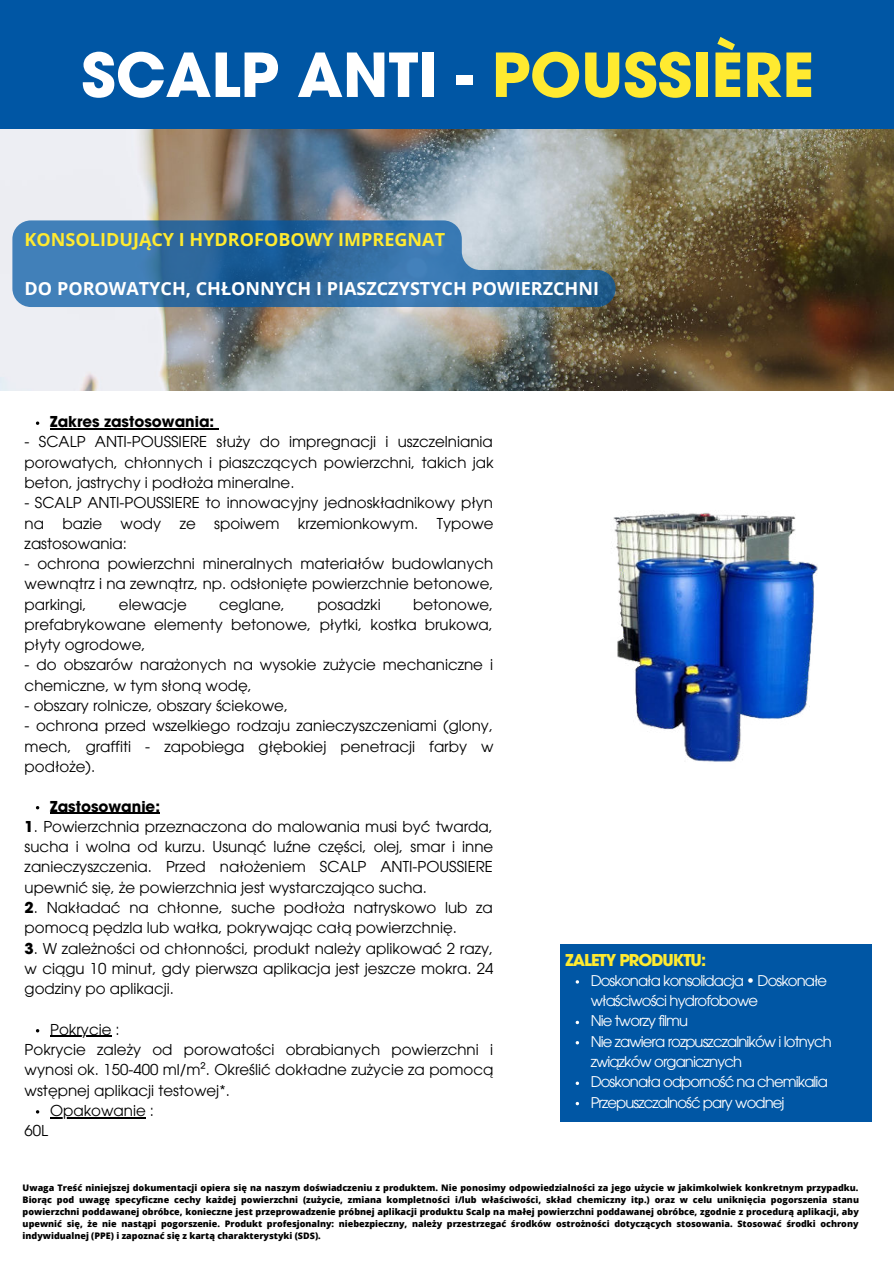
<style>
.page{position:relative;width:894px;height:1264px;background:#fff}
.page>*{position:absolute;margin:0;border:0;box-sizing:border-box;transform-origin:0 0}
.t1{font:700 60px "ITC Avant Garde Pro";color:#fff}
.t2{font:700 18px "Open Sans";color:#fff}
.t3{font:700 18px "Open Sans";color:#ffea30}
.t4{font:700 16.35px "ITC Avant Garde Pro";letter-spacing:-.06em;color:#ffea30}
.t5{font:15px/20.2px "ITC Avant Garde Pro";color:#000;text-align:justify}
.t6{font:700 15px "ITC Avant Garde Pro";color:#000}
.t7{font:14.85px/20.2px "ITC Avant Garde Pro";letter-spacing:-.06em;color:#fff}
.t8{font:800 9px/12px "Open Sans";color:#000;text-align:justify}
.s1{color:#ffea30}
.s2{font-weight:700}
</style>
<div class="page">
<div style="left:0;top:0;width:893px;height:206px;background:#0056a4"></div>
<img style="left:0;top:129px;width:893px;height:262px">
<img style="left:613px;top:512px;width:205px;height:250px">
<svg style="left:12px;top:220px;width:603px;height:87px;background:#457ba9"></svg>
<div style="left:560px;top:944px;width:312px;height:178px;background:#0056a4"></div>
<hr style="left:50px;top:812px;width:110px;height:2px;background:#000">
<hr style="left:50px;top:1035px;width:61px;height:1px;background:#000">
<hr style="left:50px;top:1116px;width:96px;height:2px;background:#000">
<svg style="left:36px;top:421px;width:3px;height:4px"></svg>
<hr style="left:50px;top:428px;width:164px;height:1px;background:#000">
<svg style="left:575px;top:1020px;width:4px;height:4px"></svg>
<svg style="left:575px;top:1101px;width:4px;height:4px"></svg>
<h1 class="t1" style="left:81px;top:35px;width:734px">SCALP ANTI - <span class="s1">POUSSIÈRE</span></h1>
<p class="t3" style="left:25px;top:226px;width:422px">KONSOLIDUJĄCY I HYDROFOBOWY IMPREGNAT</p>
<p class="t2" style="left:25px;top:276px;width:575px">DO POROWATYCH, CHŁONNYCH I PIASZCZYSTYCH POWIERZCHNI</p>
<p class="t6" style="left:50px;top:411px;width:166px">Zakres zastosowania:</p>
<p class="t5" style="left:25px;top:431px;width:470px">- SCALP ANTI-POUSSIERE służy do impregnacji i uszczelniania porowatych, chłonnych i piaszczących powierzchni, takich jak beton, jastrychy i podłoża mineralne.</p>
<p class="t5" style="left:25px;top:492px;width:470px">- SCALP ANTI-POUSSIERE to innowacyjny jednoskładnikowy płyn na bazie wody ze spoiwem krzemionkowym. Typowe zastosowania:</p>
<p class="t5" style="left:25px;top:553px;width:470px">- ochrona powierzchni mineralnych materiałów budowlanych wewnątrz i na zewnątrz, np. odsłonięte powierzchnie betonowe, parkingi,</p>
<p class="t5" style="left:25px;top:594px;width:470px;text-indent:388px">betonowe, prefabrykowane elementy betonowe, płytki, kostka brukowa, płyty ogrodowe,</p>
<p class="t5" style="left:25px;top:654px;width:469px">- do obszarów narażonych na wysokie zużycie mechaniczne i chemiczne, w tym słoną wodę,</p>
<p class="t5" style="left:25px;top:695px;width:265px">- obszary rolnicze, obszary ściekowe,</p>
<p class="t5" style="left:25px;top:715px;width:470px">- ochrona przed wszelkiego rodzaju zanieczyszczeniami (glony, mech, graffiti - zapobiega głębokiej penetracji farby w podłoże).</p>
<p class="t5" style="left:119px;top:594px;width:69px">elewacje</p>
<p class="t5" style="left:219px;top:594px;width:67px">ceglane,</p>
<p class="t5" style="left:317px;top:594px;width:65px">posadzki</p>
<p class="t6" style="left:50px;top:796px;width:111px">Zastosowanie:</p>
<p class="t5" style="left:25px;top:816px;width:470px"><span class="s2">1</span>. Powierzchnia przeznaczona do malowania musi być twarda, sucha i wolna od kurzu. Usunąć luźne części, olej, smar i inne zanieczyszczenia. Przed nałożeniem SCALP ANTI-POUSSIERE upewnić się, że powierzchnia jest wystarczająco sucha.</p>
<p class="t5" style="left:25px;top:897px;width:469px"><span class="s2">2</span>. Nakładać na chłonne, suche podłoża natryskowo lub za pomocą pędzla lub wałka, pokrywając całą powierzchnię.</p>
<p class="t5" style="left:25px;top:937px;width:470px"><span class="s2">3</span>. W zależności od chłonności, produkt należy aplikować 2 razy, w ciągu 10 minut, gdy pierwsza aplikacja jest jeszcze mokra. 24 godziny po aplikacji.</p>
<p class="t5" style="left:50px;top:1018px;width:71px">Pokrycie :</p>
<p class="t5" style="left:25px;top:1039px;width:470px">Pokrycie zależy od porowatości obrabianych powierzchni i wynosi ok. 150-400 ml/m². Określić dokładne zużycie za pomocą wstępnej aplikacji testowej*.</p>
<p class="t5" style="left:25px;top:1120px;width:25px">60L</p>
<p class="t5" style="left:50px;top:1099px;width:105px">Opakowanie :</p>
<p class="t4" style="left:565px;top:948px;width:142px">ZALETY PRODUKTU:</p>
<p class="t7" style="left:590px;top:970px;width:242px">Doskonała konsolidacja • Doskonałe właściwości hydrofobowe<br>Nie tworzy filmu<br>Nie zawiera rozpuszczalników i lotnych związków organicznych<br>Doskonała odporność na chemikalia<br>Przepuszczalność pary wodnej</p>
<p class="t8" style="left:23px;top:1181px;width:837px">Uwaga Treść niniejszej dokumentacji opiera się na naszym doświadczeniu z produktem. Nie ponosimy odpowiedzialności za jego użycie w jakimkolwiek konkretnym przypadku.<br>Biorąc pod uwagę specyficzne cechy każdej powierzchni (zużycie, zmiana kompletności i/lub właściwości, skład chemiczny itp.) oraz w celu uniknięcia pogorszenia stanu powierzchni poddawanej obróbce, konieczne jest przeprowadzenie próbnej aplikacji produktu Scalp na małej powierzchni poddawanej obróbce, zgodnie z procedurą aplikacji, aby upewnić się, że nie nastąpi pogorszenie. Produkt profesjonalny: niebezpieczny, należy przestrzegać środków ostrożności dotyczących stosowania. Stosować środki ochrony indywidualnej (PPE) i zapoznać się z kartą charakterystyki (SDS).</p>
</div>
